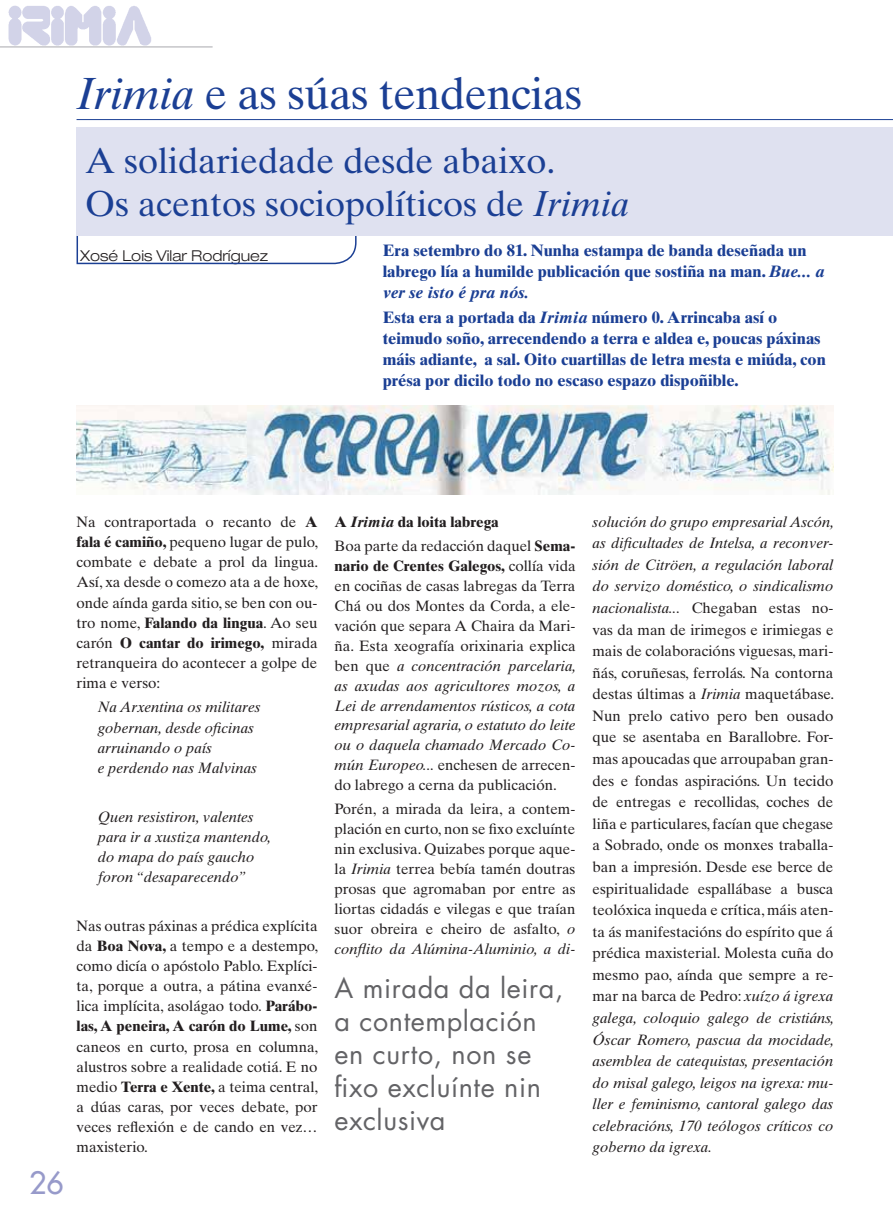
<style>
.page{position:relative;width:893px;height:1212px;background:#fff}
.page>*{position:absolute;margin:0;border:0;box-sizing:border-box;transform-origin:0 0}
.t1{font:45px "Times Ten LT Std";letter-spacing:-.01em;color:#1b3f94}
.t2{font:36px/43.2px "Times Ten LT Std";color:#1b3f94}
.t3{font:500 30px "Futura Std";color:#979aca}
.t4{font:27px/33px "Futura Std";letter-spacing:.02em;color:#636366}
.t5{font:700 16.5px/21px "Times Ten LT Std";color:#1b3f94}
.t6{font:15px/21.6px "Times Ten LT Std";color:#231f20;text-align:justify}
.t7{font:italic 15px/20.1px "Times Ten LT Std";color:#231f20}
.t8{font:300 expanded 15px "Helvetica Neue LT Std";color:#231f20}
.s1{font-style:italic}
.s2{font-weight:700}
.s3{font-weight:700;font-style:italic}
</style>
<div class="page">
<img style="left:8px;top:5px;width:143px;height:41px">
<hr style="left:0;top:47px;width:213px;height:1px;background:#a8a9ad">
<img style="left:77px;top:405px;width:756px;height:89px">
<hr style="left:77px;top:119px;width:816px;height:1px;background:#1b3f94">
<svg style="left:76px;top:209px;width:281px;height:56px"></svg>
<div style="left:77px;top:128px;width:816px;height:108px;background:#dfe1f0"></div>
<h1 class="t1" style="left:77px;top:67px;width:507px"><span class="s1">Irimia</span> e as súas tendencias</h1>
<h2 class="t2" style="left:85px;top:139px;width:546px">A solidariedade desde abaixo.<br>Os acentos sociopolíticos de <span class="s1">Irimia</span></h2>
<p class="t5" style="left:383px;top:240px;width:444px">Era setembro do 81. Nunha estampa de banda deseñada un labrego lía a humilde publicación que sostiña na man. <span class="s1">Bue... a ver se isto é pra nós.</span></p>
<p class="t5" style="left:383px;top:307px;width:445px">Esta era a portada da <span class="s1">Irimia</span> número 0. Arrincaba así o teimudo soño, arrecendendo a terra e aldea e, poucas páxinas máis adiante, a sal. Oito cuartillas de letra mesta e miúda, con présa por dicilo todo no escaso espazo dispoñible.</p>
<p class="t8" style="left:80px;top:246px;width:190px">Xosé Lois Vilar Rodríguez</p>
<h3 class="t3" style="left:29px;top:1164px;width:36px">26</h3>
<p class="t6" style="left:77px;top:512px;width:243px;line-height:20.1px">Na contraportada o recanto de <span class="s2">A fala é camiño,</span> pequeno lugar de pulo, combate e debate a prol da lingua.<br>Así, xa desde o comezo ata a de hoxe, onde aínda garda sitio, se ben con ou&shy;tro nome, <span class="s2">Falando da lingua</span>. Ao seu carón <span class="s2">O cantar do irimego,</span> mirada retranqueira do acontecer a golpe de rima e verso:</p>
<p class="t7" style="left:98px;top:697px;width:164px">Na Arxentina os militares gobernan, desde oficinas arruinando o país<br>e perdendo nas Malvinas</p>
<p class="t7" style="left:98px;top:806px;width:175px">Quen resistiron, valentes para ir a xustiza mantendo, do mapa do país gaucho foron “desaparecendo”</p>
<p class="t6" style="left:77px;top:915px;width:243px;line-height:20.1px">Nas outras páxinas a prédica explícita da <span class="s2">Boa Nova,</span> a tempo e a destempo, como dicía o apóstolo Pablo. Explíci&shy;ta, porque a outra, a pátina evanxé&shy;lica implícita, asolágao todo. <span class="s2">Parábo&shy;las, A peneira, A carón do Lume,</span> son caneos en curto, prosa en columna, alustros sobre a realidade cotiá. E no medio <span class="s2">Terra e Xente,</span> a teima central, a dúas caras, por veces debate, por veces reflexión e de cando en vez… maxisterio.</p>
<p class="t6" style="left:334px;top:510px;width:242px;line-height:24.2px"><span class="s2">A</span> <span class="s3">Irimia</span> <span class="s2">da loita labrega<br></span>Boa parte da redacción daquel <span class="s2">Sema-</span></p>
<p class="t6" style="left:334px;top:556px;width:243px;line-height:20px"><span class="s2">nario de Crentes Galegos,</span> collía vida en cociñas de casas labregas da Terra Chá ou dos Montes da Corda, a ele&shy;vación que separa A Chaira da Mari&shy;ña. Esta xeografía orixinaria explica ben que <span class="s1">a concentración parcelaria, as axudas aos agricultores mozos, a Lei de arrendamentos rústicos, a cota empresarial agraria, o estatuto do leite ou o daquela chamado Mercado Co&shy;mún Europeo...</span> enchesen de arrecen&shy;do labrego a cerna da publicación.</p>
<p class="t6" style="left:334px;top:799px;width:242px;line-height:20px">Porén, a mirada da leira, a contem&shy;plación en curto, non se fixo excluínte nin exclusiva. Quizabes porque aque&shy;la <span class="s1">Irimia</span> terrea bebía tamén doutras prosas que agromaban por entre as liortas cidadás e vilegas e que traían suor obreira e cheiro de asfalto, <span class="s1">o conflito da Alúmina-Aluminio, a di-</span></p>
<h3 class="t4" style="left:334px;top:972px;width:230px">A mirada da leira, a contemplación en curto, non se fixo excluínte nin exclusiva</h3>
<p class="t6" style="left:592px;top:511px;width:243px"><span class="s1">solución do grupo empresarial Ascón, as dificultades de Intelsa, a reconver&shy;sión de Citröen, a regulación laboral do servizo doméstico, o sindicalismo nacionalista...</span> Chegaban estas no&shy;vas da man de irimegos e irimiegas e mais de colaboracións viguesas, mari&shy;ñás, coruñesas, ferrolás. Na contorna destas últimas a <span class="s1">Irimia</span> maquetábase.<br>Nun prelo cativo pero ben ousado que se asentaba en Barallobre. For&shy;mas apoucadas que arroupaban gran&shy;des e fondas aspiracións. Un tecido de entregas e recollidas, coches de liña e particulares, facían que chegase a Sobrado, onde os monxes traballa&shy;ban a impresión. Desde ese berce de espiritualidade espallábase a busca teolóxica inqueda e crítica, máis aten&shy;ta ás manifestacións do espírito que á prédica maxisterial. Molesta cuña do mesmo pao, aínda que sempre a re&shy;mar na barca de Pedro: <span class="s1">xuízo á igrexa galega, coloquio galego de cristiáns, Óscar Romero, pascua da mocidade, asemblea de catequistas, presentación do misal galego, leigos na igrexa: mu&shy;ller e feminismo, cantoral galego das celebracións, 170 teólogos críticos co goberno da igrexa.</span></p>
</div>
